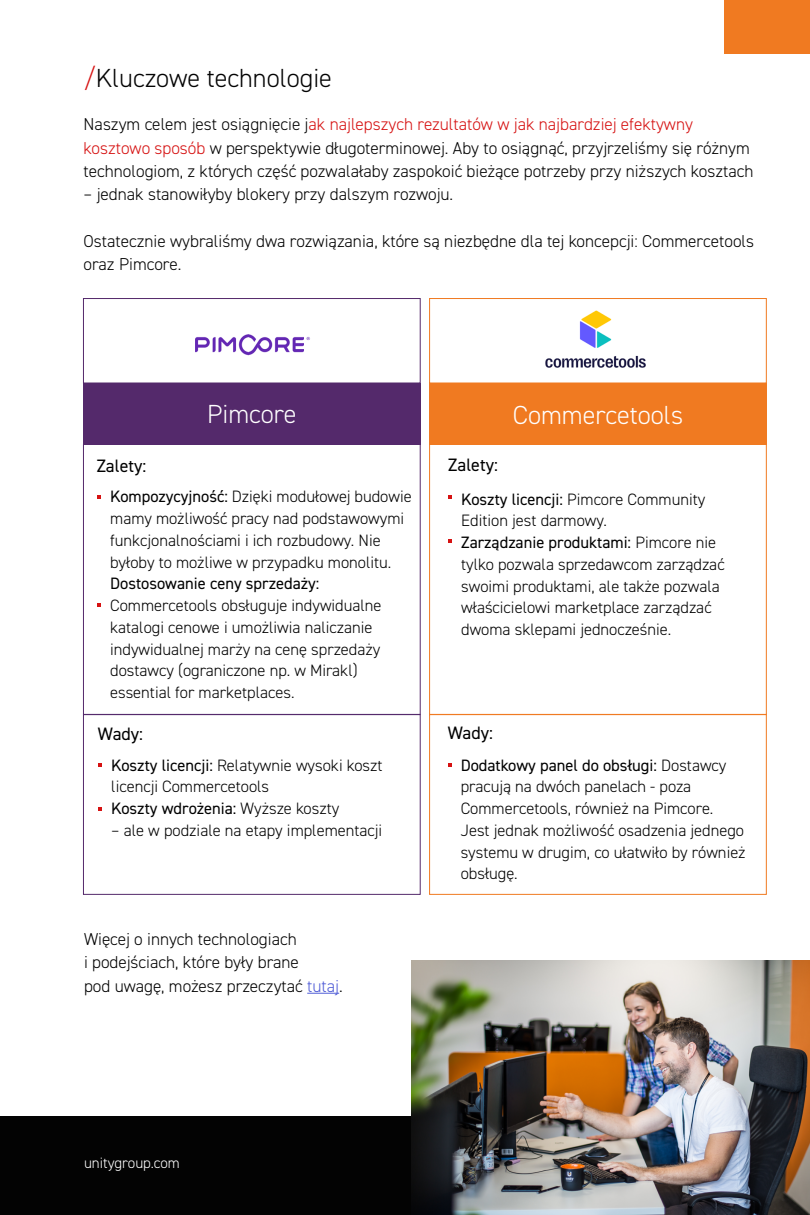
<style>
.page{position:relative;width:810px;height:1215px;background:#fff}
.page>*{position:absolute;margin:0;border:0;box-sizing:border-box;transform-origin:0 0}
.t1{font:300 26.25px "DIN2014";color:#030303}
.t2{font:300 26.25px "DIN2014";color:#fff}
.t3{font:18px "DIN2014";color:#000}
.t4{font:300 17.25px/23.2px "DIN2014";color:#000}
.t5{font:300 16.5px/21.8px "DIN2014";color:#000}
.t6{font:16.5px "DIN2014";color:#000}
.t7{font:300 15px "DIN2014";color:#fff}
.s1{color:#d61212}
.s2{font-weight:400}
.s3{color:#4f5cd6}
</style>
<div class="page">
<div style="left:0;top:1116px;width:416px;height:99px;background:#030303"></div>
<img style="left:545px;top:310px;width:101px;height:58px">
<div style="left:83px;top:298px;width:338px;height:85px;border:1px solid #54296b"></div>
<div style="left:429px;top:298px;width:338px;height:85px;border:1px solid #f07a21"></div>
<div style="left:724px;top:0;width:86px;height:54px;background:#f07a21"></div>
<hr style="left:307px;top:993px;width:32px;height:1px;background:#4f5cd6">
<div style="left:83px;top:383px;width:338px;height:61px;background:#54296b"></div>
<div style="left:429px;top:383px;width:338px;height:61px;background:#f07a21"></div>
<div style="left:83px;top:444px;width:338px;height:271px;border:1px solid #54296b"></div>
<div style="left:429px;top:444px;width:338px;height:271px;border:1px solid #f07a21"></div>
<img style="left:196px;top:334px;width:114px;height:22px">
<div style="left:83px;top:714px;width:338px;height:181px;border:1px solid #54296b"></div>
<div style="left:429px;top:714px;width:338px;height:181px;border:1px solid #f07a21"></div>
<svg style="left:97px;top:495px;width:4px;height:4px"></svg>
<svg style="left:97px;top:603px;width:4px;height:4px"></svg>
<svg style="left:448px;top:495px;width:4px;height:4px"></svg>
<svg style="left:448px;top:539px;width:4px;height:4px"></svg>
<svg style="left:98px;top:763px;width:4px;height:4px"></svg>
<svg style="left:98px;top:807px;width:4px;height:4px"></svg>
<svg style="left:448px;top:763px;width:3px;height:4px"></svg>
<img style="left:412px;top:960px;width:398px;height:255px">
<h1 class="t1" style="left:84px;top:62px;width:250px"><span class="s1">/</span>Kluczowe technologie</h1>
<p class="t4" style="left:84px;top:113px;width:671px">Naszym celem jest osiągnięcie j<span class="s1">ak najlepszych rezultatów w jak najbardziej efektywny kosztowo sposób</span> w perspektywie długoterminowej. Aby to osiągnąć, przyjrzeliśmy się różnym technologiom, z których część pozwalałaby zaspokoić bieżące potrzeby przy niższych kosztach</p>
<p class="t4" style="left:84px;top:183px;width:371px">– jednak stanowiłyby blokery przy dalszym rozwoju.</p>
<p class="t4" style="left:84px;top:229px;width:672px">Ostatecznie wybraliśmy dwa rozwiązania, które są niezbędne dla tej koncepcji: Commercetools oraz Pimcore.</p>
<p class="t3" style="left:97px;top:454px;width:51px">Zalety:</p>
<h1 class="t2" style="left:207px;top:398px;width:91px">Pimcore</h1>
<h1 class="t2" style="left:513px;top:399px;width:172px">Commercetools</h1>
<p class="t3" style="left:448px;top:454px;width:51px">Zalety:</p>
<p class="t5" style="left:110px;top:486px;width:303px"><span class="s2">Kompozycyjność:</span> Dzięki modułowej budowie mamy możliwość pracy nad podstawowymi funkcjonalnościami i ich rozbudowy. Nie byłoby to możliwe w przypadku monolitu.</p>
<p class="t6" style="left:110px;top:573px;width:211px">Dostosowanie ceny sprzedaży:</p>
<p class="t5" style="left:110px;top:595px;width:273px">Commercetools obsługuje indywidualne katalogi cenowe i umożliwia naliczanie indywidualnej marży na cenę sprzedaży dostawcy (ograniczone np. w Mirakl) essential for marketplaces.</p>
<p class="t5" style="left:461px;top:488px;width:265px"><span class="s2">Koszty licencji:</span> Pimcore Community Edition jest darmowy.<br><span class="s2">Zarządzanie produktami:</span> Pimcore nie tylko pozwala sprzedawcom zarządzać swoimi produktami, ale także pozwala właścicielowi marketplace zarządzać dwoma sklepami jednocześnie.</p>
<p class="t3" style="left:98px;top:722px;width:47px">Wady:</p>
<p class="t3" style="left:448px;top:722px;width:47px">Wady:</p>
<p class="t5" style="left:111px;top:754px;width:273px"><span class="s2">Koszty licencji:</span> Relatywnie wysoki koszt licencji Commercetools<br><span class="s2">Koszty wdrożenia:</span> Wyższe koszty</p>
<p class="t5" style="left:111px;top:819px;width:273px">– ale w podziale na etapy implementacji</p>
<p class="t5" style="left:461px;top:754px;width:286px"><span class="s2">Dodatkowy panel do obsługi:</span> Dostawcy pracują na dwóch panelach - poza<br>Commercetools, również na Pimcore.<br>Jest jednak możliwość osadzenia jednego systemu w drugim, co ułatwiło by również obsługę.</p>
<p class="t4" style="left:84px;top:927px;width:260px">Więcej o innych technologiach<br>i podejściach, które były brane<br>pod uwagę, możesz przeczytać <span class="s3">tutaj</span>.</p>
<p class="t7" style="left:84px;top:1154px;width:97px">unitygroup.com</p>
</div>
